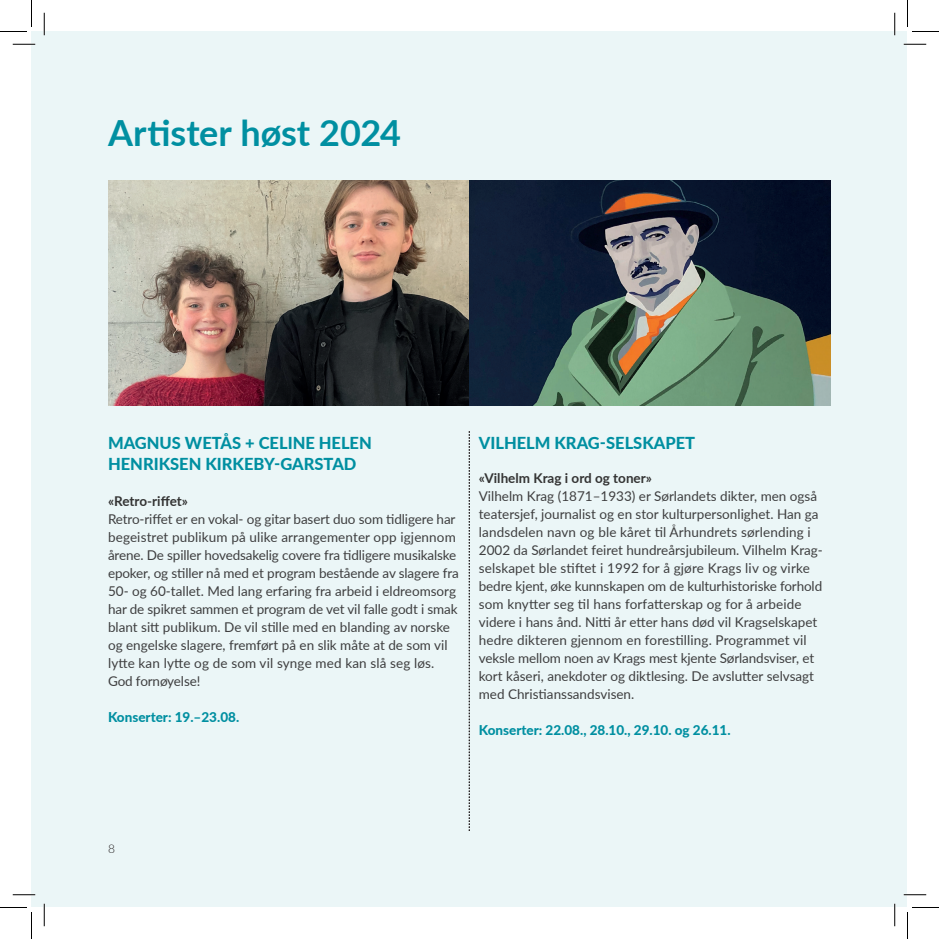
<style>
.page{position:relative;width:939px;height:939px;background:#fff}
.page>*{position:absolute;margin:0;border:0;box-sizing:border-box;transform-origin:0 0}
.t1{font:700 36px "Lato";letter-spacing:-.005em;color:#008fa1}
.t2{font:800 16.5px/21px "Lato";color:#008fa1}
.t3{font:13.5px/18px "Lato";color:#3e3e3f}
.t4{font:800 13.5px "Lato";color:#008fa1}
.t5{font:700 13.5px "Lato";color:#333}
.t6{font:300 12px "Lato";color:#231f20}
</style>
<div class="page">
<div style="left:32px;top:32px;width:875px;height:875px;background:#ebf6f7"></div>
<img style="left:108px;top:180px;width:361px;height:226px">
<svg style="left:469px;top:431px;width:1px;height:400px"></svg>
<svg style="left:469px;top:180px;width:362px;height:226px"></svg>
<hr style="left:13px;top:43px;width:22px;height:2px;background:#fff">
<hr style="left:904px;top:43px;width:22px;height:2px;background:#fff">
<hr style="left:13px;top:894px;width:22px;height:2px;background:#fff">
<hr style="left:904px;top:894px;width:22px;height:2px;background:#fff">
<hr style="left:43px;top:13px;width:2px;height:22px;background:#fff">
<hr style="left:43px;top:904px;width:2px;height:22px;background:#fff">
<hr style="left:894px;top:13px;width:2px;height:22px;background:#fff">
<hr style="left:894px;top:904px;width:2px;height:22px;background:#fff">
<svg style="left:13px;top:44px;width:22px;height:1px"></svg>
<svg style="left:904px;top:44px;width:22px;height:1px"></svg>
<svg style="left:13px;top:894px;width:22px;height:1px"></svg>
<svg style="left:904px;top:894px;width:22px;height:1px"></svg>
<svg style="left:44px;top:13px;width:1px;height:22px"></svg>
<svg style="left:44px;top:904px;width:1px;height:22px"></svg>
<svg style="left:894px;top:13px;width:1px;height:22px"></svg>
<svg style="left:894px;top:904px;width:1px;height:22px"></svg>
<svg style="left:0;top:0;width:32px;height:32px"></svg>
<svg style="left:0;top:907px;width:32px;height:32px"></svg>
<svg style="left:907px;top:0;width:32px;height:32px"></svg>
<svg style="left:907px;top:907px;width:32px;height:32px"></svg>
<h1 class="t1" style="left:108px;top:106px;width:295px">Artister høst 2024</h1>
<p class="t2" style="left:108px;top:431px;width:265px">MAGNUS WETÅS + CELINE HELEN<br>HENRIKSEN KIRKEBY-GARSTAD</p>
<p class="t5" style="left:108px;top:491px;width:81px">«Retro-riffet»</p>
<p class="t3" style="left:108px;top:509px;width:352px">Retro-riffet er en vokal- og gitar basert duo som tidligere har begeistret publikum på ulike arrangementer opp igjennom årene. De spiller hovedsakelig covere fra tidligere musikalske epoker, og stiller nå med et program bestående av slagere fra 50- og 60-tallet. Med lang erfaring fra arbeid i eldreomsorg har de spikret sammen et program de vet vil falle godt i smak blant sitt publikum. De vil stille med en blanding av norske og engelske slagere, fremført på en slik måte at de som vil lytte kan lytte og de som vil synge med kan slå seg løs.<br>God fornøyelse!</p>
<p class="t4" style="left:108px;top:707px;width:133px">Konserter: 19.–23.08.</p>
<p class="t2" style="left:479px;top:431px;width:218px">VILHELM KRAG-SELSKAPET</p>
<p class="t5" style="left:479px;top:468px;width:175px">«Vilhelm Krag i ord og toner»</p>
<p class="t3" style="left:479px;top:487px;width:346px">Vilhelm Krag (1871–1933) er Sørlandets dikter, men også teatersjef, journalist og en stor kulturpersonlighet. Han ga landsdelen navn og ble kåret til Århundrets sørlending i 2002 da Sørlandet feiret hundreårsjubileum. Vilhelm Krag&shy;selskapet ble stiftet i 1992 for å gjøre Krags liv og virke bedre kjent, øke kunnskapen om de kulturhistoriske forhold som knytter seg til hans forfatterskap og for å arbeide videre i hans ånd. Nitti år etter hans død vil Kragselskapet hedre dikteren gjennom en forestilling. Programmet vil veksle mellom noen av Krags mest kjente Sørlandsviser, et kort kåseri, anekdoter og diktlesing. De avslutter selvsagt med Christianssandsvisen.</p>
<p class="t4" style="left:479px;top:720px;width:253px">Konserter: 22.08., 28.10., 29.10. og 26.11.</p>
<p class="t6" style="left:108px;top:840px;width:8px">8</p>
</div>
